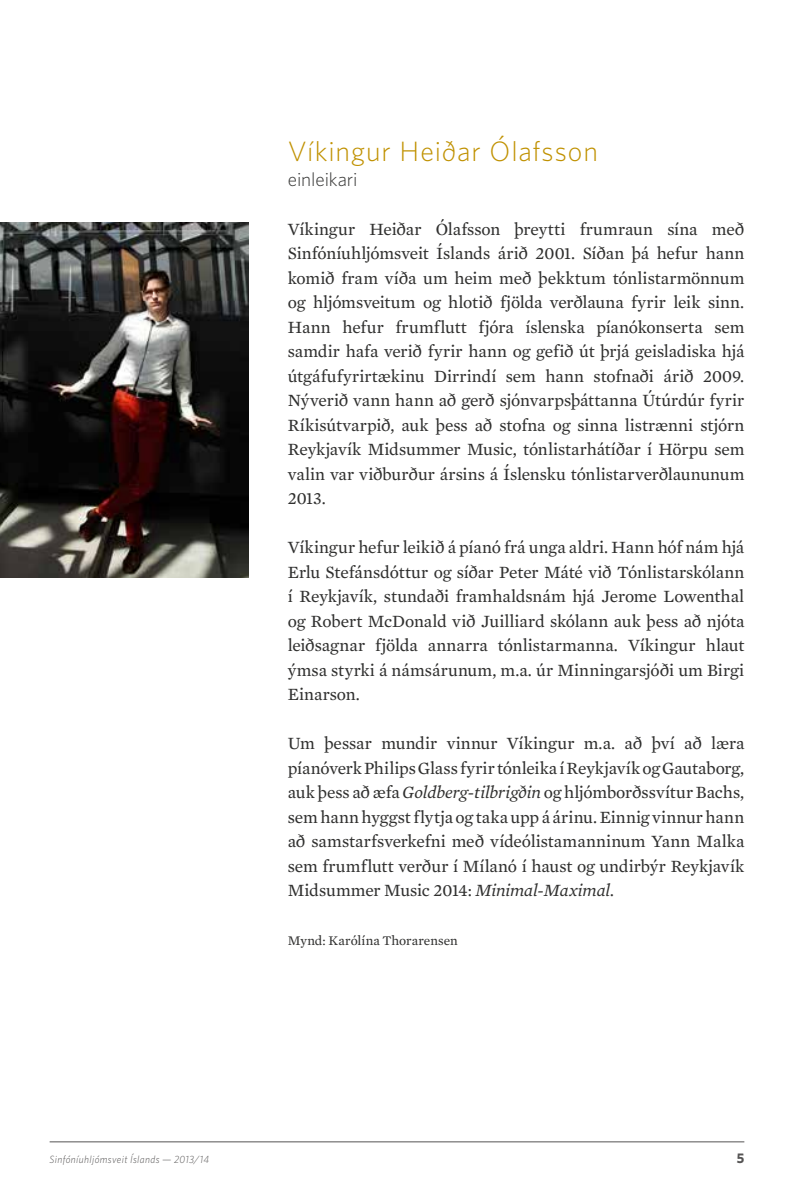
<style>
.page{position:relative;width:794px;height:1191px;background:#fff}
.page>*{position:absolute;margin:0;border:0;box-sizing:border-box;transform-origin:0 0}
.t1{font:300 28px "Whitney";letter-spacing:.03em;color:#c09100}
.t2{font:300 19.25px "Whitney";letter-spacing:-.005em;color:#363635}
.t3{font:17.5px/24.5px "Mercury Text G2";letter-spacing:-.005em;color:#30302f;text-align:justify}
.t4{font:700 14px "Whitney";color:#555454}
.t5{font:13.47px "Mercury Text G2";color:#30302f}
.t6{font:italic 300 10.5px "Whitney";letter-spacing:.035em;color:#555454}
.s1{font-style:italic}
</style>
<div class="page">
<hr style="left:50px;top:1141px;width:694px;height:1px;background:#555454">
<img style="left:0;top:223px;width:248px;height:355px">
<h1 class="t1" style="left:288px;top:135px;width:311px">Víkingur Heiðar Ólafsson</h1>
<p class="t2" style="left:288px;top:168px;width:71px">einleikari</p>
<p class="t3" style="left:288px;top:217px;width:458px">Víkingur Heiðar Ólafsson þreytti frumraun sína með Sinfóníuhljómsveit Íslands árið 2001. Síðan þá hefur hann komið fram víða um heim með þekktum tónlistarmönnum og hljómsveitum og hlotið fjölda verðlauna fyrir leik sinn.<br>Hann hefur frumflutt fjóra íslenska píanókonserta sem samdir hafa verið fyrir hann og gefið út þrjá geisladiska hjá útgáfufyrirtækinu Dirrindí sem hann stofnaði árið 2009.<br>Nýverið vann hann að gerð sjónvarpsþáttanna Útúrdúr fyrir Ríkisútvarpið, auk þess að stofna og sinna listrænni stjórn Reykjavík Midsummer Music, tónlistarhátíðar í Hörpu sem valin var viðburður ársins á Íslensku tónlistarverðlaununum 2013.</p>
<p class="t3" style="left:288px;top:535px;width:458px">Víkingur hefur leikið á píanó frá unga aldri. Hann hóf nám hjá Erlu Stefánsdóttur og síðar Peter Máté við Tónlistarskólann í Reykjavík, stundaði framhaldsnám hjá Jerome Lowenthal og Robert McDonald við Juilliard skólann auk þess að njóta leiðsagnar fjölda annarra tónlistarmanna. Víkingur hlaut ýmsa styrki á námsárunum, m.a. úr Minningarsjóði um Birgi Einarson.</p>
<p class="t3" style="left:288px;top:731px;width:458px">Um þessar mundir vinnur Víkingur m.a. að því að læra píanóverk Philips Glass fyrir tónleika í Reykjavík og Gautaborg, auk þess að æfa <span class="s1">Goldberg-tilbrigðin</span> og hljómborðssvítur Bachs, sem hann hyggst flytja og taka upp á árinu. Einnig vinnur hann að samstarfsverkefni með vídeólistamanninum Yann Malka sem frumflutt verður í Mílanó í haust og undirbýr Reykjavík Midsummer Music 2014: <span class="s1">Minimal-Maximal.</span></p>
<p class="t5" style="left:288px;top:933px;width:171px">Mynd: Karólína Thorarensen</p>
<p class="t6" style="left:50px;top:1153px;width:161px">Sinfóníuhljómsveit Íslands — 2013/14</p>
<p class="t4" style="left:737px;top:1150px;width:9px">5</p>
</div>
